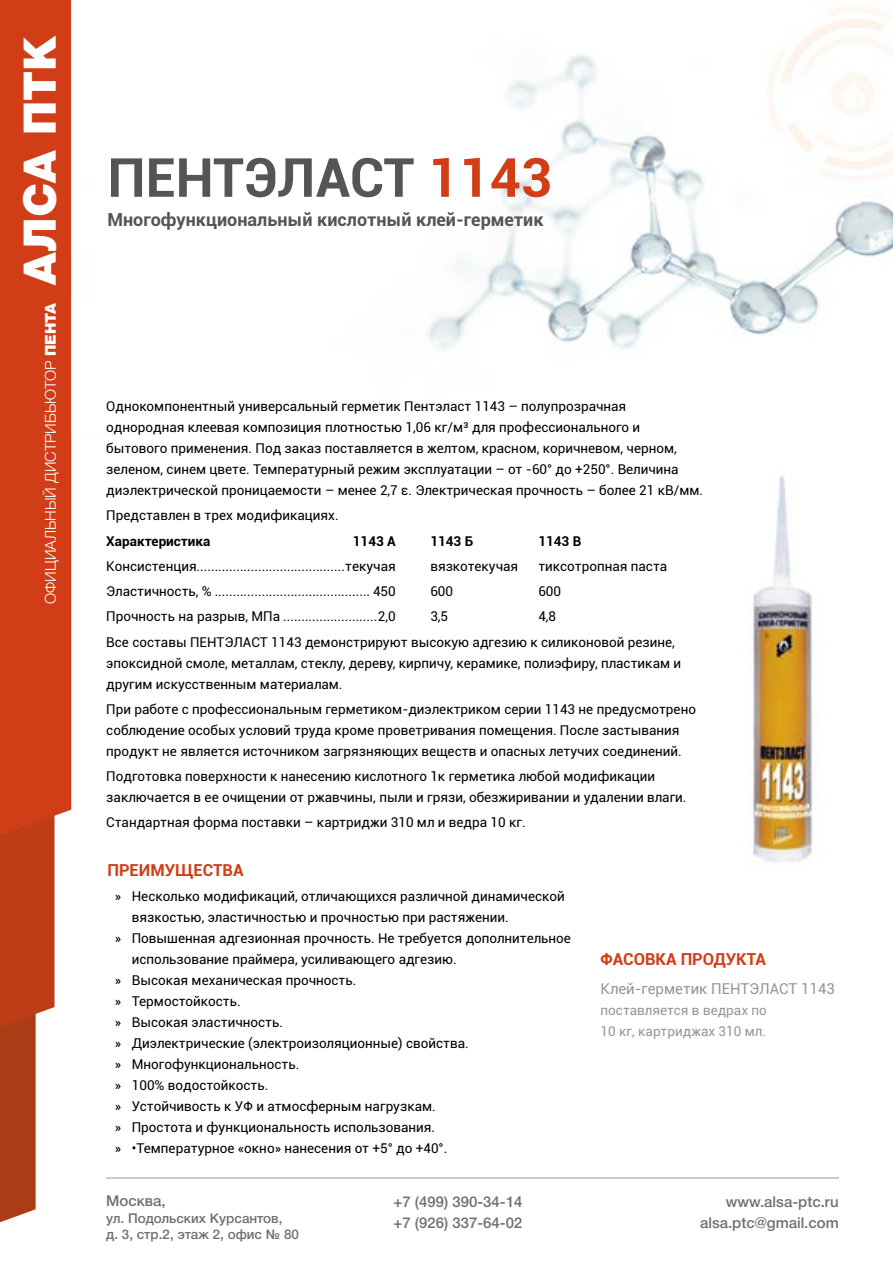
<style>
.page{position:relative;width:893px;height:1263px;background:#fff}
.page>*{position:absolute;margin:0;border:0;box-sizing:border-box;transform-origin:0 0}
.t1{font:700 54px "Roboto";color:#565555}
.t2{font:900 45px "Helvetica Neue Cyr";color:#fff}
.t3{font:700 18px "Roboto";color:#565555}
.t4{font:700 16.5px "Roboto";color:#d03d16}
.t5{font:500 15px/21px "Helvetica Neue Cyr";color:#717070}
.t6{font:300 15px "Helvetica Neue Cyr";color:#fff}
.t7{font:15px "Roboto";color:#969696}
.t8{font:13.5px/21px "Roboto";color:#000}
.t9{font:500 13.5px/16.5px "Helvetica Neue Cyr";color:#717070}
.t10{font:13.5px/21px "Roboto";color:#969696}
.t11{font:700 13.5px "Roboto";color:#000}
.s1{font-weight:900}
.s2{color:#d13e16}
</style>
<div class="page">
<div style="left:0;top:1027px;width:36px;height:195px;background:#aa3d16"></div>
<svg style="left:0;top:835px;width:55px;height:192px;background:#c0441e"></svg>
<div style="left:0;top:0;width:71px;height:835px;background:#d13d16"></div>
<hr style="left:106px;top:1177px;width:733px;height:2px;background:#cdcccc">
<img style="left:71px;top:0;width:822px;height:437px">
<img style="left:655px;top:410px;width:238px;height:453px">
<h2 class="t2" style="left:15px;top:285px;width:250px;rotate:-90deg">АЛСА ПТК</h2>
<p class="t6" style="left:42px;top:604px;width:303px;rotate:-90deg">ОФИЦИАЛЬНЫЙ ДИСТРИБЬЮТОР <span class="s1">ПЕНТА</span></p>
<h1 class="t1" style="left:107px;top:139px;width:446px">ПЕНТЭЛАСТ <span class="s2">1143</span></h1>
<h3 class="t3" style="left:107px;top:207px;width:438px">Многофункциональный кислотный клей-герметик</h3>
<p class="t8" style="left:106px;top:395px;width:598px">Однокомпонентный универсальный герметик Пентэласт 1143 – полупрозрачная однородная клеевая композиция плотностью 1,06 кг/м³ для профессионального и бытового применения. Под заказ поставляется в желтом, красном, коричневом, черном, зеленом, синем цвете. Температурный режим эксплуатации – от -60° до +250°. Величина диэлектрической проницаемости – менее 2,7 ε. Электрическая прочность – более 21 кВ/мм.</p>
<p class="t8" style="left:106px;top:504px;width:234px">Представлен в трех модификациях.</p>
<p class="t11" style="left:106px;top:531px;width:106px">Характеристика</p>
<p class="t11" style="left:353px;top:531px;width:44px">1143 А</p>
<p class="t11" style="left:430px;top:531px;width:44px">1143 Б</p>
<p class="t11" style="left:538px;top:531px;width:44px">1143 В</p>
<p class="t8" style="left:106px;top:555px;width:291px">Консистенция.........................................текучая</p>
<p class="t8" style="left:430px;top:555px;width:89px">вязкотекучая</p>
<p class="t8" style="left:538px;top:555px;width:130px">тиксотропная паста</p>
<p class="t8" style="left:106px;top:580px;width:291px">Эластичность, % ........................................... 450</p>
<p class="t8" style="left:430px;top:580px;width:24px">600</p>
<p class="t8" style="left:538px;top:580px;width:24px">600</p>
<p class="t8" style="left:106px;top:606px;width:291px">Прочность на разрыв, МПа ..........................2,0</p>
<p class="t8" style="left:430px;top:606px;width:19px">3,5</p>
<p class="t8" style="left:106px;top:603px;width:570px;line-height:25.2px;text-indent:432px">4,8<br>Все составы ПЕНТЭЛАСТ 1143 демонстрируют высокую адгезию к силиконовой резине,</p>
<p class="t8" style="left:106px;top:652px;width:576px">эпоксидной смоле, металлам, стеклу, дереву, кирпичу, керамике, полиэфиру, пластикам и другим искусственным материалам.</p>
<p class="t8" style="left:106px;top:698px;width:591px">При работе с профессиональным герметиком-диэлектриком серии 1143 не предусмотрено соблюдение особых условий труда кроме проветривания помещения. После застывания продукт не является источником загрязняющих веществ и опасных летучих соединений.</p>
<p class="t8" style="left:106px;top:765px;width:582px">Подготовка поверхности к нанесению кислотного 1к герметика любой модификации заключается в ее очищении от ржавчины, пыли и грязи, обезжиривании и удалении влаги.</p>
<p class="t8" style="left:106px;top:812px;width:421px">Стандартная форма поставки – картриджи 310 мл и ведра 10 кг.</p>
<p class="t4" style="left:107px;top:858px;width:138px">ПРЕИМУЩЕСТВА</p>
<p class="t8" style="left:115px;top:885px;width:452px">» Несколько модификаций, отличающихся различной динамической</p>
<p class="t8" style="left:132px;top:906px;width:378px">вязкостью, эластичностью и прочностью при растяжении.</p>
<p class="t8" style="left:115px;top:927px;width:458px">» Повышенная адгезионная прочность. Не требуется дополнительное</p>
<p class="t8" style="left:132px;top:948px;width:326px">использование праймера, усиливающего адгезию.</p>
<p class="t8" style="left:115px;top:969px;width:243px">» Высокая механическая прочность.</p>
<p class="t8" style="left:115px;top:990px;width:127px">» Термостойкость.</p>
<p class="t8" style="left:115px;top:1011px;width:170px">» Высокая эластичность.</p>
<p class="t8" style="left:115px;top:1032px;width:355px">» Диэлектрические (электроизоляционные) свойства.</p>
<p class="t8" style="left:115px;top:1053px;width:186px">» Многофункциональность.</p>
<p class="t8" style="left:115px;top:1074px;width:155px">» 100% водостойкость.</p>
<p class="t8" style="left:115px;top:1095px;width:323px">» Устойчивость к УФ и атмосферным нагрузкам.</p>
<p class="t8" style="left:115px;top:1116px;width:322px">» Простота и функциональность использования.</p>
<p class="t8" style="left:115px;top:1137px;width:334px">» •Температурное «окно» нанесения от +5° до +40°.</p>
<p class="t4" style="left:601px;top:947px;width:167px">ФАСОВКА ПРОДУКТА</p>
<p class="t7" style="left:601px;top:978px;width:236px">Клей-герметик ПЕНТЭЛАСТ 1143</p>
<p class="t10" style="left:601px;top:1000px;width:168px">поставляется в ведрах по<br>10 кг, картриджах 310 мл.</p>
<p class="t5" style="left:106px;top:1190px;width:61px">Москва,</p>
<p class="t9" style="left:106px;top:1210px;width:194px">ул. Подольских Курсантов,<br>д. 3, стр.2, этаж 2, офис № 80</p>
<p class="t5" style="left:393px;top:1191px;width:131px">+7 (499) 390-34-14 +7 (926) 337-64-02</p>
<p class="t5" style="left:700px;top:1191px;width:140px;text-align:right">www.alsa-ptc.ru alsa.ptc@gmail.com</p>
</div>
